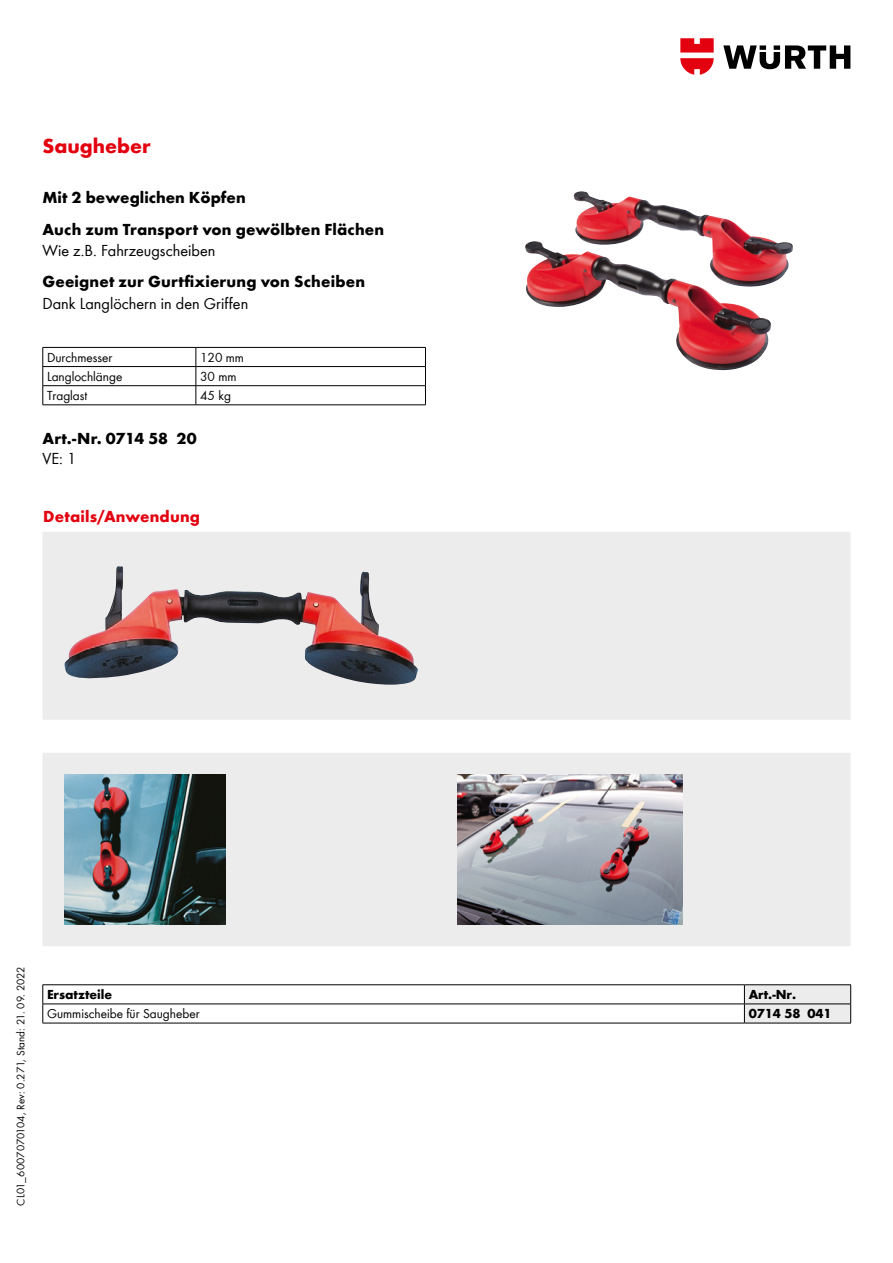
<style>
.page{position:relative;width:893px;height:1263px;background:#fff}
.page>*{position:absolute;margin:0;border:0;box-sizing:border-box;transform-origin:0 0}
.t1{font:700 21px "Wuerth Global";color:#e3000f}
.t2{font:700 16.5px/31.2px "Wuerth Global";letter-spacing:.01em;color:#000}
.t3{font:16.5px "Wuerth Global";color:#000}
.t4{font:700 16.5px "Wuerth Global";letter-spacing:.01em;color:#e3000f}
.t5{font:13.5px "Wuerth Global";color:#000}
.t6{font:700 13.5px "Wuerth Global";color:#000}
.t7{font:11.25px "Wuerth Global";color:#000}
</style>
<div class="page">
<svg style="left:723px;top:45px;width:127px;height:24px"></svg>
<svg style="left:680px;top:38px;width:34px;height:37px"></svg>
<hr style="left:43px;top:347px;width:153px;height:1px;background:#000">
<hr style="left:196px;top:347px;width:230px;height:1px;background:#000">
<hr style="left:43px;top:366px;width:153px;height:1px;background:#000">
<hr style="left:196px;top:366px;width:230px;height:1px;background:#000">
<hr style="left:43px;top:385px;width:153px;height:1px;background:#000">
<svg style="left:43px;top:348px;width:1px;height:57px"></svg>
<hr style="left:43px;top:405px;width:153px;height:1px;background:#000">
<hr style="left:196px;top:385px;width:230px;height:1px;background:#000">
<svg style="left:196px;top:348px;width:1px;height:57px"></svg>
<svg style="left:425px;top:348px;width:1px;height:57px"></svg>
<hr style="left:196px;top:405px;width:230px;height:1px;background:#000">
<hr style="left:43px;top:984px;width:701px;height:1px;background:#000">
<hr style="left:744px;top:984px;width:107px;height:1px;background:#000">
<hr style="left:43px;top:1004px;width:701px;height:1px;background:#000">
<svg style="left:43px;top:985px;width:1px;height:38px"></svg>
<hr style="left:43px;top:1023px;width:701px;height:1px;background:#000">
<svg style="left:744px;top:985px;width:107px;height:38px"></svg>
<hr style="left:744px;top:1023px;width:107px;height:1px;background:#000">
<div style="left:43px;top:532px;width:807px;height:188px;background:#ececed"></div>
<img style="left:65px;top:566px;width:353px;height:119px">
<img style="left:525px;top:191px;width:268px;height:116px">
<div style="left:43px;top:753px;width:807px;height:193px;background:#ececed"></div>
<img style="left:64px;top:774px;width:161px;height:150px">
<img style="left:457px;top:774px;width:225px;height:150px">
<p class="t1" style="left:43px;top:134px;width:110px">Saugheber</p>
<p class="t2" style="left:43px;top:182px;width:343px">Mit 2 beweglichen Köpfen<br>Auch zum Transport von gewölbten Flächen</p>
<p class="t3" style="left:43px;top:241px;width:174px">Wie z.B. Fahrzeugscheiben</p>
<p class="t2" style="left:43px;top:266px;width:324px">Geeignet zur Gurtfixierung von Scheiben</p>
<p class="t3" style="left:43px;top:294px;width:207px">Dank Langlöchern in den Griffen</p>
<p class="t5" style="left:47px;top:349px;width:67px">Durchmesser</p>
<p class="t5" style="left:200px;top:349px;width:45px">120 mm</p>
<p class="t5" style="left:47px;top:368px;width:77px">Langlochlänge</p>
<p class="t5" style="left:200px;top:368px;width:38px">30 mm</p>
<p class="t5" style="left:47px;top:388px;width:42px">Traglast</p>
<p class="t5" style="left:200px;top:388px;width:32px">45 kg</p>
<p class="t2" style="left:43px;top:422px;width:156px">Art.-Nr. 0714 58 20</p>
<p class="t3" style="left:43px;top:449px;width:35px">VE: 1</p>
<p class="t4" style="left:43px;top:507px;width:158px">Details/Anwendung</p>
<p class="t7" style="left:14px;top:1205px;width:241px;rotate:-90deg">CL01_6007070104, Rev: 0.271, Stand: 21. 09. 2022</p>
<p class="t6" style="left:47px;top:987px;width:67px">Ersatzteile</p>
<p class="t6" style="left:749px;top:987px;width:49px">Art.-Nr.</p>
<p class="t5" style="left:47px;top:1006px;width:154px">Gummischeibe für Saugheber</p>
<p class="t6" style="left:749px;top:1006px;width:85px">0714 58 041</p>
</div>
